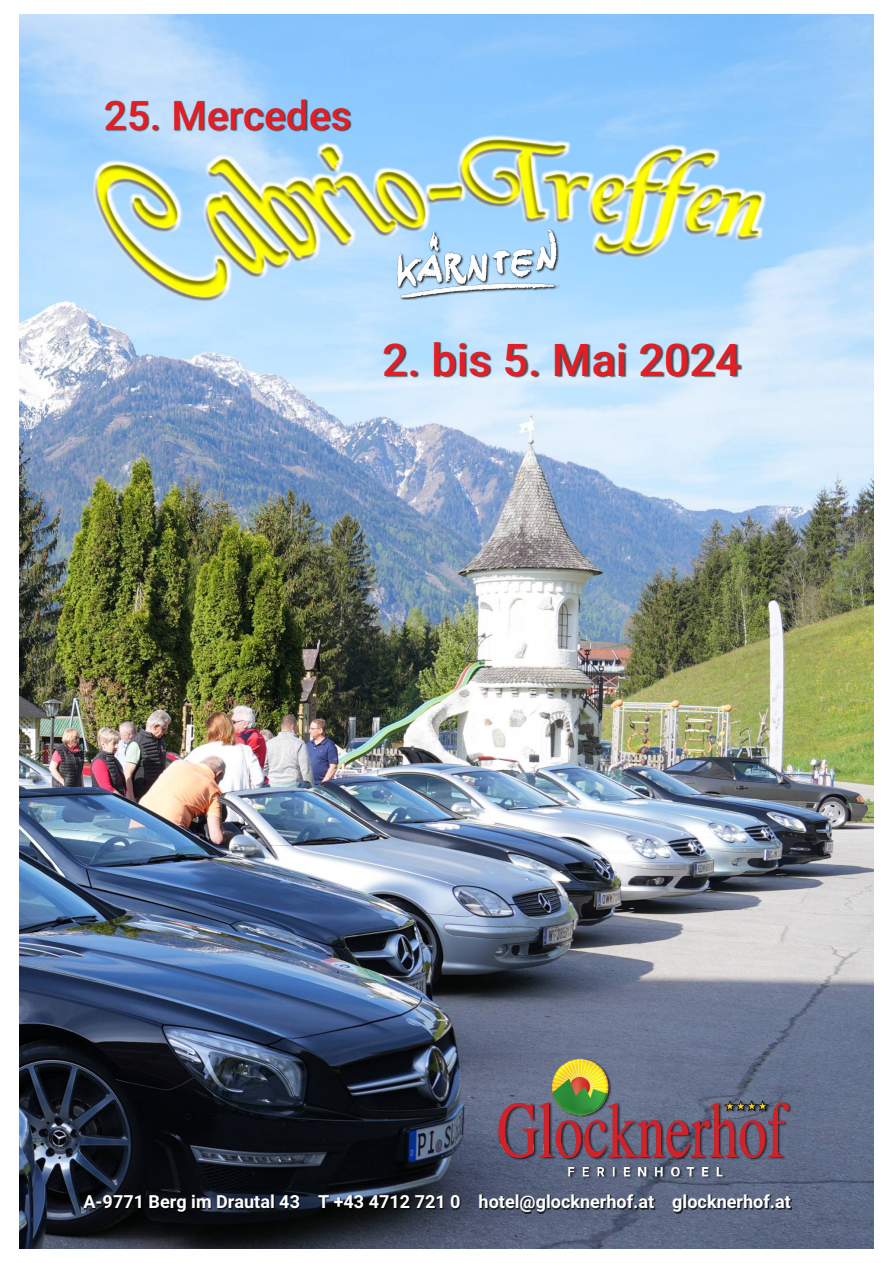
<style>
.page{position:relative;width:893px;height:1263px;background:#fff}
.page>*{position:absolute;margin:0;border:0;box-sizing:border-box;transform-origin:0 0}
.t1{font:500 45px "Roboto";color:#e31e24}
.t2{font:500 40.5px "Roboto";color:#e31e24}
.t3{font:700 18px "Roboto";color:#fefefe}
</style>
<div class="page">
<img style="left:19px;top:14px;width:855px;height:1235px">
<img style="left:19px;top:14px;width:215px;height:15px">
<img style="left:104px;top:91px;width:429px;height:38px">
<img style="left:382px;top:333px;width:395px;height:88px">
<img style="left:496px;top:1057px;width:298px;height:125px">
<img style="left:497px;top:1058px;width:293px;height:120px">
<img style="left:84px;top:1195px;width:707px;height:18px">
<img style="left:87px;top:129px;width:687px;height:180px">
<img style="left:392px;top:227px;width:168px;height:72px">
<h2 class="t2" style="left:104px;top:99px;width:249px">25. Mercedes</h2>
<h1 class="t1" style="left:382px;top:342px;width:360px">2. bis 5. Mai 2024</h1>
<p class="t3" style="left:83px;top:1195px;width:709px">A-9771 Berg im Drautal 43 T +43 4712 721 0 hotel@glocknerhof.at glocknerhof.at</p>
</div>
